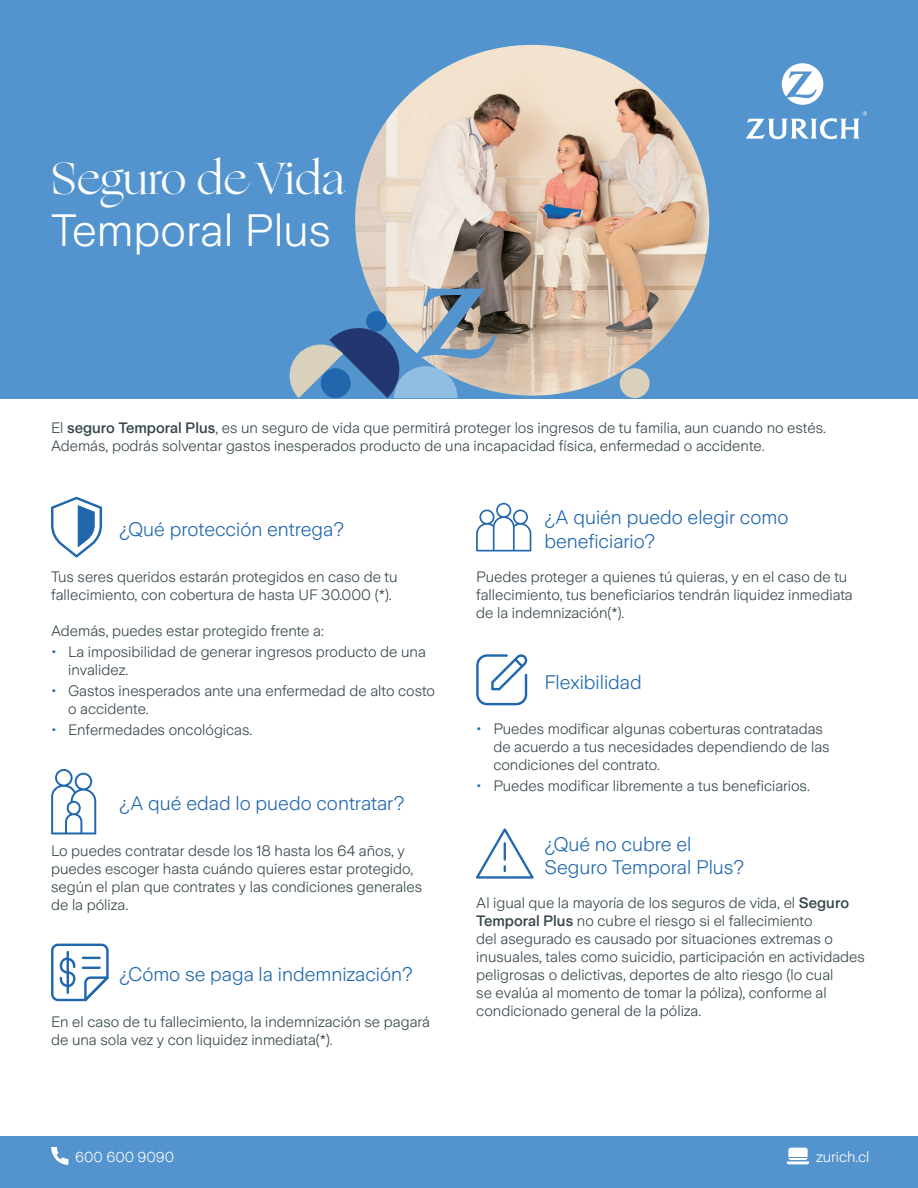
<style>
.page{position:relative;width:918px;height:1188px;background:#fff}
.page>*{position:absolute;margin:0;border:0;box-sizing:border-box;transform-origin:0 0}
.t1{font:45px "Ogg";color:#fff}
.t2{font:300 45px "Zurich Sans";color:#fff}
.t3{font:300 19.5px "Zurich Sans";color:#2167ad}
.t4{font:300 15px/18px "Zurich Sans";color:#344549}
.t5{font:300 15px "Zurich Sans";color:#fff}
.t6{font:300 14.25px "Zurich Sans";color:#fff}
.s1{font-weight:500}
.s2{color:#2167ad}
</style>
<div class="page">
<div style="left:0;top:0;width:918px;height:398px;background:#5494ce"></div>
<img style="left:355px;top:45px;width:354px;height:351px">
<div style="left:620px;top:368px;width:30px;height:30px;background:#d9d1bc;border-radius:50%"></div>
<svg style="left:289px;top:289px;width:207px;height:109px"></svg>
<div style="left:0;top:1137px;width:918px;height:51px;background:#5494ce"></div>
<div style="left:788px;top:1148px;width:20px;height:12px;background:#fff;border-radius:2px"></div>
<svg style="left:787px;top:1157px;width:22px;height:7px"></svg>
<svg style="left:51px;top:1147px;width:17px;height:18px"></svg>
<svg style="left:782px;top:63px;width:41px;height:42px"></svg>
<svg style="left:746px;top:111px;width:121px;height:28px"></svg>
<svg style="left:51px;top:497px;width:51px;height:61px"></svg>
<svg style="left:476px;top:503px;width:55px;height:48px"></svg>
<svg style="left:476px;top:654px;width:51px;height:51px"></svg>
<svg style="left:51px;top:769px;width:45px;height:65px"></svg>
<svg style="left:51px;top:944px;width:58px;height:57px"></svg>
<svg style="left:476px;top:828px;width:58px;height:51px"></svg>
<h1 class="t1" style="left:51px;top:149px;width:295px">Seguro de Vida</h1>
<h1 class="t2" style="left:51px;top:206px;width:282px">Temporal Plus</h1>
<p class="t4" style="left:51px;top:419px;width:776px">El <span class="s1">seguro Temporal Plus</span>, es un seguro de vida que permitirá proteger los ingresos de tu familia, aun cuando no estés.<br>Además, podrás solventar gastos inesperados producto de una incapacidad física, enfermedad o accidente.</p>
<p class="t3" style="left:119px;top:519px;width:226px">¿Qué protección entrega?</p>
<p class="t4" style="left:51px;top:568px;width:348px">Tus seres queridos estarán protegidos en caso de tu fallecimiento, con cobertura de hasta UF 30.000 (*).</p>
<p class="t4" style="left:51px;top:622px;width:274px">Además, puedes estar protegido frente a:</p>
<p class="t4" style="left:68px;top:643px;width:359px;text-indent:-17px"><span class="s2">•</span> La imposibilidad de generar ingresos producto de una invalidez.</p>
<p class="t4" style="left:68px;top:682px;width:369px;text-indent:-17px"><span class="s2">•</span> Gastos inesperados ante una enfermedad de alto costo o accidente.</p>
<p class="t4" style="left:51px;top:721px;width:203px"><span class="s2">•</span> Enfermedades oncológicas.</p>
<p class="t3" style="left:119px;top:793px;width:287px">¿A qué edad lo puedo contratar?</p>
<p class="t4" style="left:51px;top:842px;width:373px">Lo puedes contratar desde los 18 hasta los 64 años, y puedes escoger hasta cuándo quieres estar protegido, según el plan que contrates y las condiciones generales de la póliza.</p>
<p class="t3" style="left:119px;top:964px;width:295px">¿Cómo se paga la indemnización?</p>
<p class="t4" style="left:51px;top:1013px;width:380px">En el caso de tu fallecimiento, la indemnización se pagará de una sola vez y con liquidez inmediata(*).</p>
<p class="t3" style="left:544px;top:507px;width:246px">¿A quién puedo elegir como</p>
<p class="t3" style="left:544px;top:530px;width:112px">beneficiario?</p>
<p class="t4" style="left:476px;top:568px;width:378px">Puedes proteger a quienes tú quieras, y en el caso de tu fallecimiento, tus beneficiarios tendrán liquidez inmediata de la indemnización(*).</p>
<p class="t3" style="left:544px;top:671px;width:99px">Flexibilidad</p>
<p class="t4" style="left:493px;top:720px;width:338px;text-indent:-17px"><span class="s2">•</span> Puedes modificar algunas coberturas contratadas de acuerdo a tus necesidades dependiendo de las condiciones del contrato.</p>
<p class="t4" style="left:476px;top:777px;width:335px"><span class="s2">•</span> Puedes modificar libremente a tus beneficiarios.</p>
<p class="t3" style="left:544px;top:833px;width:148px">¿Qué no cubre el</p>
<p class="t3" style="left:544px;top:857px;width:201px">Seguro Temporal Plus?</p>
<p class="t4" style="left:476px;top:894px;width:390px">Al igual que la mayoría de los seguros de vida, el <span class="s1">Seguro Temporal Plus</span> no cubre el riesgo si el fallecimiento<br>del asegurado es causado por situaciones extremas o inusuales, tales como suicidio, participación en actividades peligrosas o delictivas, deportes de alto riesgo (lo cual<br>se evalúa al momento de tomar la póliza), conforme al condicionado general de la póliza.</p>
<p class="t6" style="left:75px;top:1150px;width:101px">600 600 9090</p>
<p class="t5" style="left:816px;top:1149px;width:55px">zurich.cl</p>
</div>
